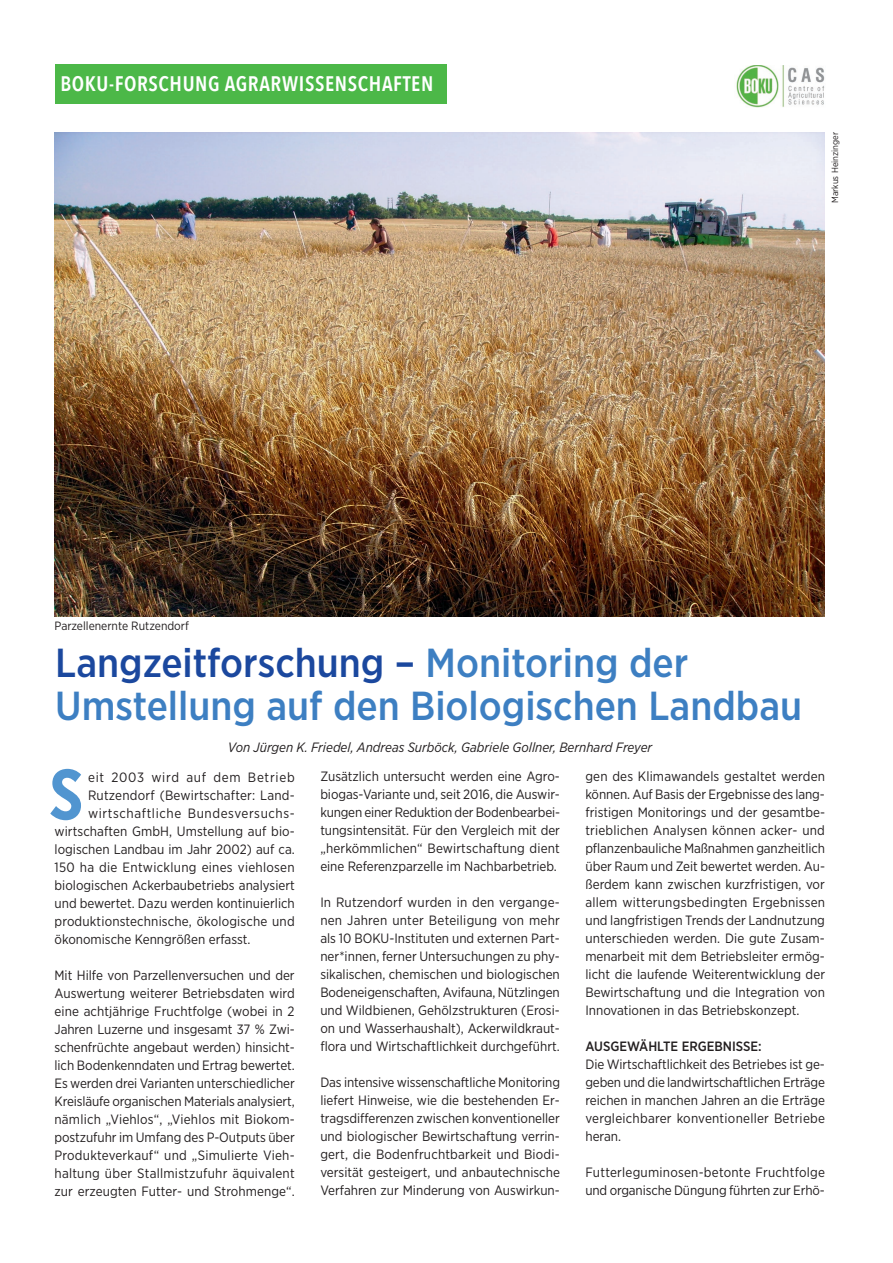
<style>
.page{position:relative;width:893px;height:1263px;background:#fff}
.page>*{position:absolute;margin:0;border:0;box-sizing:border-box;transform-origin:0 0}
.t1{font:700 72px "Gotham X Narrow";color:#5195d0}
.t2{font:500 40.5px/43.5px "Gotham Narrow";color:#3d7fc2}
.t3{font:600 21px "Avenir Next Condensed";letter-spacing:.03em;color:#fff}
.t4{font:13.5px/18px "Gotham Narrow";color:#231f20;text-align:justify}
.t5{font:italic 13.5px "Gotham Narrow";color:#231f20}
.t6{font:13.5px "Gotham Narrow";letter-spacing:.02em;color:#231f20}
.t7{font:13.5px "Gotham Narrow";letter-spacing:.045em;color:#231f20}
.t8{font:13.5px "Gotham Narrow";letter-spacing:.055em;color:#231f20}
.t9{font:500 13.5px "Gotham Narrow";color:#231f20}
.t10{font:12px "Gotham Narrow";color:#231f20}
.t11{font:9px "Gotham Narrow";color:#231f20}
.s1{color:#1b489e}
</style>
<div class="page">
<div style="left:55px;top:64px;width:391px;height:40px;background:#4cb848"></div>
<img style="left:736px;top:65px;width:89px;height:42px">
<img style="left:55px;top:133px;width:770px;height:484px">
<h3 class="t3" style="left:60px;top:66px;width:374px">BOKU-FORSCHUNG AGRARWISSENSCHAFTEN</h3>
<p class="t11" style="left:829px;top:203px;width:73px;rotate:-90deg">Markus Heinzinger</p>
<p class="t10" style="left:55px;top:619px;width:136px">Parzellenernte Rutzendorf</p>
<h2 class="t2" style="left:55px;top:640px;width:748px"><span class="s1">Langzeitforschung –</span> Monitoring der<br>Umstellung auf den Biologischen Landbau</h2>
<p class="t5" style="left:228px;top:738px;width:426px">Von Jürgen K. Friedel, Andreas Surböck, Gabriele Gollner, Bernhard Freyer</p>
<h1 class="t1" style="left:50px;top:750px;width:34px">S</h1>
<p class="t8" style="left:88px;top:768px;width:208px">eit 2003 wird auf dem Betrieb</p>
<p class="t4" style="left:88px;top:785px;width:208px">Rutzendorf (Bewirtschafter: Land-</p>
<p class="t7" style="left:88px;top:804px;width:208px">wirtschaftliche Bundesversuchs-</p>
<p class="t4" style="left:55px;top:821px;width:242px">wirtschaften GmbH, Umstellung auf bio-</p>
<p class="t4" style="left:55px;top:839px;width:242px">logischen Landbau im Jahr 2002) auf ca.</p>
<p class="t6" style="left:55px;top:858px;width:242px">150 ha die Entwicklung eines viehlosen</p>
<p class="t4" style="left:55px;top:875px;width:242px">biologischen Ackerbaubetriebs analysiert</p>
<p class="t4" style="left:55px;top:893px;width:242px">und bewertet. Dazu werden kontinuierlich</p>
<p class="t4" style="left:55px;top:911px;width:242px">produktionstechnische, ökologische und</p>
<p class="t4" style="left:55px;top:929px;width:197px">ökonomische Kenngrößen erfasst.</p>
<p class="t4" style="left:55px;top:965px;width:242px">Mit Hilfe von Parzellenversuchen und der Auswertung weiterer Betriebsdaten wird eine achtjährige Fruchtfolge (wobei in 2<br>Jahren Luzerne und insgesamt 37 % Zwi&shy;schenfrüchte angebaut werden) hinsicht&shy;lich Bodenkenndaten und Ertrag bewertet.<br>Es werden drei Varianten unterschiedlicher Kreisläufe organischen Materials analysiert, nämlich „Viehlos“, „Viehlos mit Biokom&shy;postzufuhr im Umfang des P-Outputs über Produkteverkauf“ und „Simulierte Vieh&shy;haltung über Stallmistzufuhr äquivalent zur erzeugten Futter- und Strohmenge“.</p>
<p class="t4" style="left:320px;top:767px;width:241px">Zusätzlich untersucht werden eine Agro&shy;biogas-Variante und, seit 2016, die Auswir&shy;kungen einer Reduktion der Bodenbearbei&shy;tungsintensität. Für den Vergleich mit der „herkömmlichen“ Bewirtschaftung dient eine Referenzparzelle im Nachbarbetrieb.</p>
<p class="t4" style="left:320px;top:893px;width:241px">In Rutzendorf wurden in den vergange&shy;nen Jahren unter Beteiligung von mehr als 10 BOKU-Instituten und externen Part&shy;ner*innen, ferner Untersuchungen zu phy&shy;sikalischen, chemischen und biologischen Bodeneigenschaften, Avifauna, Nützlingen und Wildbienen, Gehölzstrukturen (Erosi&shy;on und Wasserhaushalt), Ackerwildkraut&shy;flora und Wirtschaftlichkeit durchgeführt.</p>
<p class="t4" style="left:320px;top:1073px;width:241px">Das intensive wissenschaftliche Monitoring liefert Hinweise, wie die bestehenden Er&shy;tragsdifferenzen zwischen konventioneller und biologischer Bewirtschaftung verrin&shy;gert, die Bodenfruchtbarkeit und Biodi&shy;versität gesteigert, und anbautechnische Verfahren zur Minderung von Auswirkun-</p>
<p class="t4" style="left:585px;top:767px;width:241px">gen des Klimawandels gestaltet werden können. Auf Basis der Ergebnisse des lang&shy;fristigen Monitorings und der gesamtbe&shy;trieblichen Analysen können acker- und pflanzenbauliche Maßnahmen ganzheitlich über Raum und Zeit bewertet werden. Au&shy;ßerdem kann zwischen kurzfristigen, vor allem witterungsbedingten Ergebnissen und langfristigen Trends der Landnutzung unterschieden werden. Die gute Zusam&shy;menarbeit mit dem Betriebsleiter ermög&shy;licht die laufende Weiterentwicklung der Bewirtschaftung und die Integration von Innovationen in das Betriebskonzept.</p>
<p class="t9" style="left:585px;top:1038px;width:178px">AUSGEWÄHLTE ERGEBNISSE:</p>
<p class="t4" style="left:585px;top:1055px;width:241px">Die Wirtschaftlichkeit des Betriebes ist ge&shy;geben und die landwirtschaftlichen Erträge reichen in manchen Jahren an die Erträge vergleichbarer konventioneller Betriebe heran.</p>
<p class="t4" style="left:585px;top:1163px;width:241px">Futterleguminosen-betonte Fruchtfolge und organische Düngung führten zur Erhö-</p>
</div>
